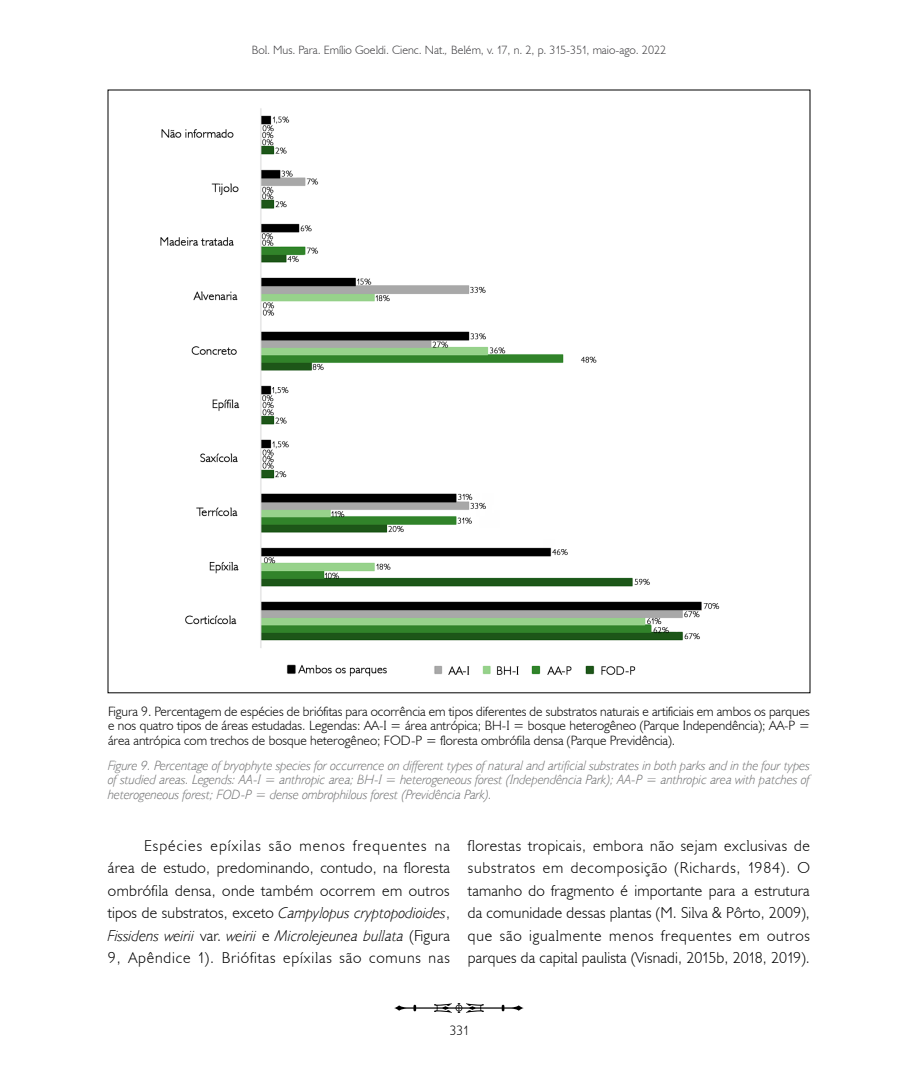
<style>
.page{position:relative;width:900px;height:1071px;background:#fff}
.page>*{position:absolute;margin:0;border:0;box-sizing:border-box;transform-origin:0 0}
.t1{font:15.75px/22.5px "MPEG";letter-spacing:.01em;color:#000;text-align:justify}
.t2{font:13.5px/15px "MPEG";color:#000;text-align:justify}
.t3{font:italic 13.5px/15px "MPEG";color:#707172;text-align:justify}
.t4{font:12px "MPEG";color:#3e3d40}
.s1{font-style:italic}
</style>
<div class="page">
<svg style="left:394px;top:1003px;width:130px;height:10px"></svg>
<img style="left:160px;top:108px;width:560px;height:569px">
<p class="t4" style="left:252px;top:43px;width:416px">Bol. Mus. Para. Emílio Goeldi. Cienc. Nat.<span class="s1">,</span> Belém, v. 17, n. 2, p. 315-351, maio-ago. 2022</p>
<p class="t2" style="left:108px;top:703px;width:704px">Figura 9. Percentagem de espécies de briófitas para ocorrência em tipos diferentes de substratos naturais e artificiais em ambos os parques e nos quatro tipos de áreas estudadas. Legendas: AA-I = área antrópica; BH-I = bosque heterogêneo (Parque Independência); AA-P = área antrópica com trechos de bosque heterogêneo; FOD-P = floresta ombrófila densa (Parque Previdência).</p>
<p class="t3" style="left:108px;top:757px;width:703px">Figure 9. Percentage of bryophyte species for occurrence on different types of natural and artificial substrates in both parks and in the four types of studied areas. Legends: AA-I = anthropic area; BH-I = heterogeneous forest (Independência Park); AA-P = anthropic area with patches of heterogeneous forest; FOD-P = dense ombrophilous forest (Previdência Park).</p>
<p class="t1" style="left:108px;top:834px;width:344px;text-indent:36px">Espécies epíxilas são menos frequentes na área de estudo, predominando, contudo, na floresta ombrófila densa, onde também ocorrem em outros tipos de substratos, exceto <span class="s1">Campylopus cryptopodioides</span>, <span class="s1">Fissidens weirii</span> var. <span class="s1">weirii</span> e <span class="s1">Microlejeunea bullata</span> (Figura 9, Apêndice 1). Briófitas epíxilas são comuns nas</p>
<p class="t1" style="left:468px;top:834px;width:344px">florestas tropicais, embora não sejam exclusivas de substratos em decomposição (Richards, 1984). O tamanho do fragmento é importante para a estrutura da comunidade dessas plantas (M. Silva &amp; Pôrto, 2009), que são igualmente menos frequentes em outros parques da capital paulista (Visnadi, 2015b, 2018, 2019).</p>
<p class="t2" style="left:450px;top:1023px;width:20px">331</p>
</div>
